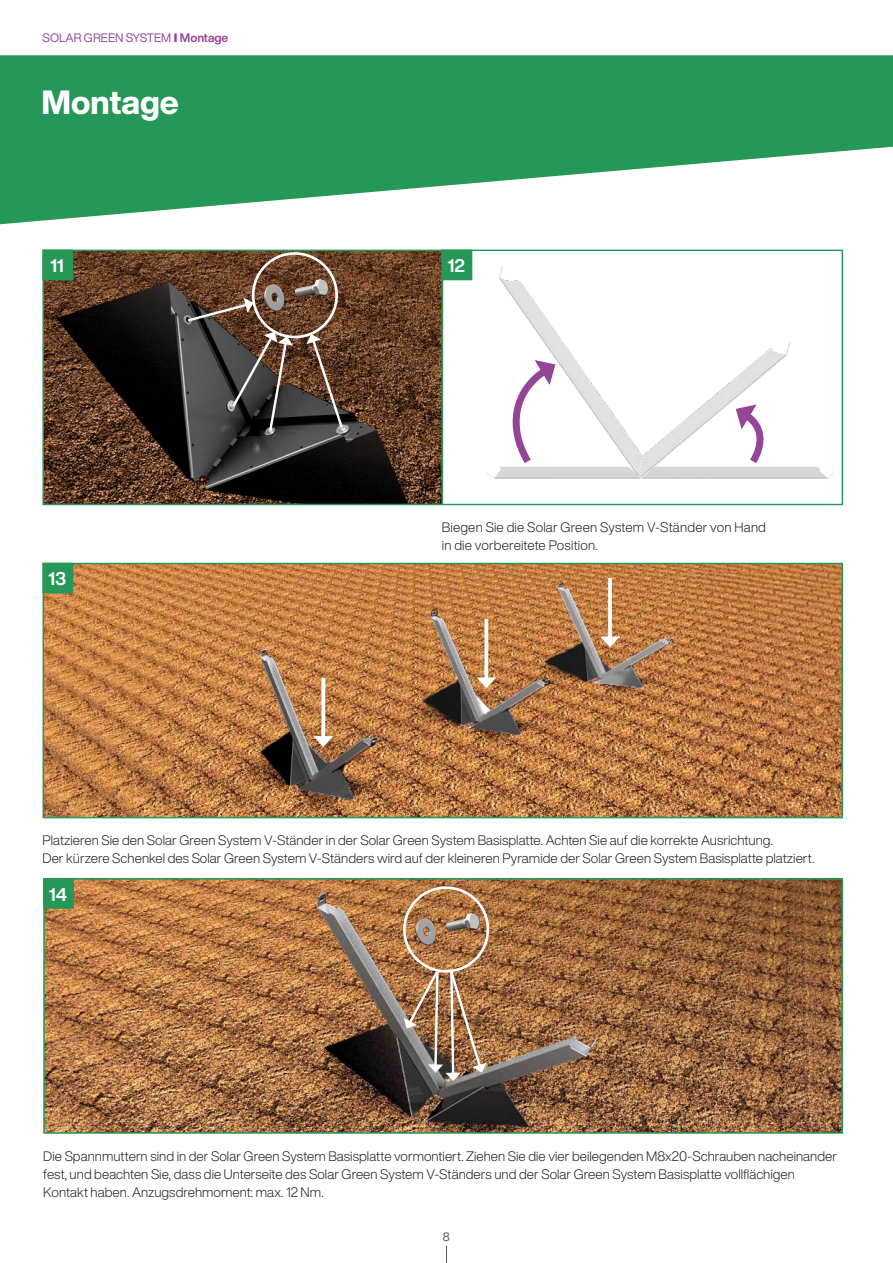
<style>
.page{position:relative;width:893px;height:1263px;background:#fff}
.page>*{position:absolute;margin:0;border:0;box-sizing:border-box;transform-origin:0 0}
.t1{font:800 33px "Helvetica Now Display";color:#fff}
._03_TERMEK_beforgatott{font:700 18px "Helvetica Now Display";letter-spacing:-.01em;color:#fff}
.Cimsor_baloldalon{font:300 13.5px/18px "Helvetica Now Display";letter-spacing:.005em;color:#231f20}
.Ariadnefaden{font:12px "Helvetica Now Display";letter-spacing:.01em;color:#954596}
.t2{font:12px "Helvetica Now Display";color:#57585a}
.s1{font-weight:900}
.s2{font-weight:700}
</style>
<div class="page">
<svg style="left:0;top:55px;width:893px;height:169px;fill:#259756"></svg>
<svg style="left:446px;top:1246px;width:1px;height:17px"></svg>
<img style="left:46px;top:881px;width:794px;height:250px">
<div style="left:43px;top:878px;width:800px;height:256px;border:2px solid #259756"></div>
<img style="left:404px;top:967px;width:83px;height:114px">
<img style="left:45px;top:253px;width:395px;height:249px">
<div style="left:42px;top:250px;width:401px;height:255px;border:2px solid #259756"></div>
<img style="left:801px;top:466px;width:33px;height:13px">
<div style="left:442px;top:250px;width:401px;height:255px;border:1px solid #259756"></div>
<img style="left:471px;top:260px;width:330px;height:219px">
<svg style="left:508px;top:360px;width:49px;height:111px"></svg>
<svg style="left:734px;top:404px;width:30px;height:67px"></svg>
<div style="left:42px;top:250px;width:31px;height:30px;background:#259756"></div>
<img style="left:46px;top:566px;width:794px;height:249px">
<div style="left:43px;top:563px;width:800px;height:255px;border:2px solid #259756"></div>
<svg style="left:608px;top:578px;width:4px;height:58px"></svg>
<svg style="left:600px;top:636px;width:20px;height:11px"></svg>
<svg style="left:484px;top:619px;width:4px;height:58px"></svg>
<svg style="left:476px;top:677px;width:20px;height:11px"></svg>
<svg style="left:321px;top:678px;width:4px;height:58px"></svg>
<svg style="left:313px;top:736px;width:20px;height:11px"></svg>
<div style="left:43px;top:563px;width:30px;height:30px;background:#259756"></div>
<div style="left:43px;top:878px;width:31px;height:31px;background:#259756;border:2px solid #259756"></div>
<div style="left:442px;top:250px;width:30px;height:30px;background:#259756"></div>
<svg style="left:185px;top:298px;width:69px;height:25px;background:#675042"></svg>
<svg style="left:306px;top:334px;width:39px;height:96px;background:#5f493b"></svg>
<svg style="left:230px;top:332px;width:63px;height:101px;background:#4e4540"></svg>
<img style="left:399px;top:905px;width:88px;height:49px">
<div style="left:252px;top:252px;width:86px;height:86px;border:3px solid #fff;border-radius:50%"></div>
<img style="left:248px;top:271px;width:88px;height:48px">
<p class="Ariadnefaden" style="left:43px;top:30px;width:187px">SOLAR GREEN SYSTEM <span class="s1">I</span> <span class="s2">Montage</span></p>
<p class="t1" style="left:41px;top:80px;width:139px">Montage</p>
<p class="_03_TERMEK_beforgatott" style="left:50px;top:254px;width:15px">11</p>
<p class="_03_TERMEK_beforgatott" style="left:48px;top:567px;width:20px">13</p>
<p class="_03_TERMEK_beforgatott" style="left:447px;top:254px;width:19px">12</p>
<p class="Cimsor_baloldalon" style="left:442px;top:518px;width:326px">Biegen Sie die Solar Green System V-Ständer von Hand in die vorbereitete Position.</p>
<p class="Cimsor_baloldalon" style="left:43px;top:831px;width:773px">Platzieren Sie den Solar Green System V-Ständer in der Solar Green System Basisplatte. Achten Sie auf die korrekte Ausrichtung.<br>Der kürzere Schenkel des Solar Green System V-Ständers wird auf der kleineren Pyramide der Solar Green System Basisplatte platziert.</p>
<p class="_03_TERMEK_beforgatott" style="left:49px;top:882px;width:20px">14</p>
<p class="Cimsor_baloldalon" style="left:43px;top:1146px;width:795px">Die Spannmuttern sind in der Solar Green System Basisplatte vormontiert. Ziehen Sie die vier beilegenden M8x20-Schrauben nacheinander fest, und beachten Sie, dass die Unterseite des Solar Green System V-Ständers und der Solar Green System Basisplatte vollflächigen<br>Kontakt haben. Anzugsdrehmoment: max. 12 Nm.</p>
<p class="t2" style="left:443px;top:1229px;width:9px">8</p>
</div>
